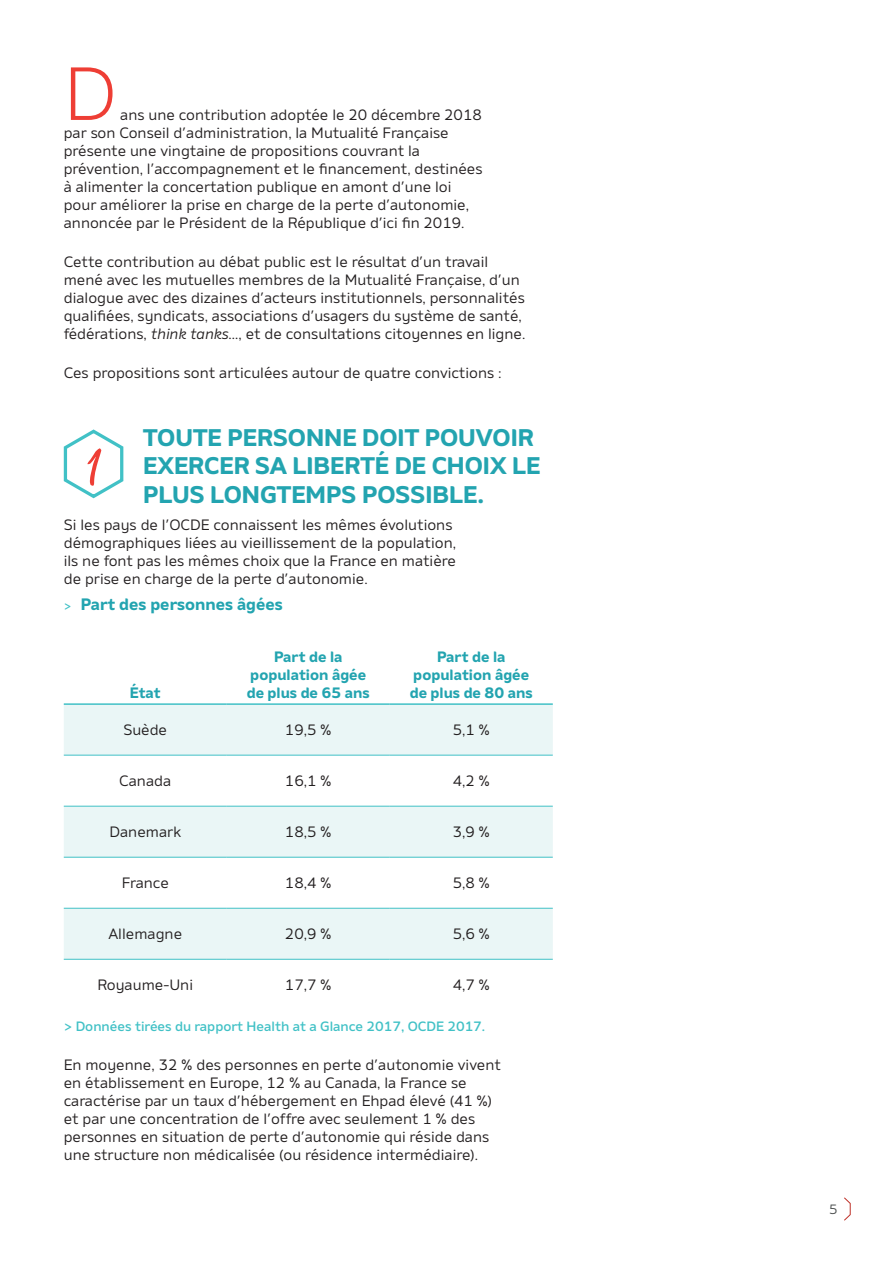
<style>
.page{position:relative;width:893px;height:1263px;background:#fff}
.page>*{position:absolute;margin:0;border:0;box-sizing:border-box;transform-origin:0 0}
.t1{font:300 75px "Amino";color:#ee3e35}
.t2{font:61.05px "October Storm";color:#ee3e35}
.t3{font:700 24px/28.8px "Amino";color:#23a4b0}
.t4{font:700 16.5px "Amino";color:#23a4b0}
.t5{font:15px/18px "Amino";color:#231f20}
.t6{font:700 15px/18px "Amino";color:#23a4b0;text-align:center}
.t7{font:500 13.5px "Amino";color:#41c1c6}
.t8{font:13.5px "Amino";color:#505353}
.s1{font-style:italic}
.s2{font-weight:500;font-size:12px;color:#41c1c6}
</style>
<div class="page">
<svg style="left:64px;top:705px;width:489px;height:254px;fill:#eaf6f6"></svg>
<hr style="left:64px;top:703px;width:163px;height:2px;background:#41c1c6">
<hr style="left:227px;top:703px;width:163px;height:2px;background:#41c1c6">
<hr style="left:390px;top:703px;width:163px;height:2px;background:#41c1c6">
<hr style="left:64px;top:755px;width:163px;height:1px;background:#41c1c6">
<hr style="left:227px;top:755px;width:163px;height:1px;background:#41c1c6">
<hr style="left:390px;top:755px;width:163px;height:1px;background:#41c1c6">
<hr style="left:64px;top:806px;width:163px;height:1px;background:#41c1c6">
<hr style="left:227px;top:806px;width:163px;height:1px;background:#41c1c6">
<hr style="left:390px;top:806px;width:163px;height:1px;background:#41c1c6">
<hr style="left:64px;top:857px;width:163px;height:1px;background:#41c1c6">
<hr style="left:227px;top:857px;width:163px;height:1px;background:#41c1c6">
<hr style="left:390px;top:857px;width:163px;height:1px;background:#41c1c6">
<hr style="left:64px;top:908px;width:163px;height:1px;background:#41c1c6">
<hr style="left:227px;top:908px;width:163px;height:1px;background:#41c1c6">
<hr style="left:390px;top:908px;width:163px;height:1px;background:#41c1c6">
<hr style="left:64px;top:959px;width:163px;height:1px;background:#41c1c6">
<hr style="left:227px;top:959px;width:163px;height:1px;background:#41c1c6">
<hr style="left:390px;top:959px;width:163px;height:1px;background:#41c1c6">
<svg style="left:63px;top:429px;width:61px;height:70px"></svg>
<svg style="left:844px;top:1197px;width:7px;height:24px"></svg>
<h1 class="t1" style="left:64px;top:49px;width:55px">D</h1>
<p class="t5" style="left:64px;top:105px;width:420px;text-indent:56px">ans une contribution adoptée le 20 décembre 2018 par son Conseil d’administration, la Mutualité Française présente une vingtaine de propositions couvrant la prévention, l’accompagnement et le financement, destinées à alimenter la concertation publique en amont d’une loi pour améliorer la prise en charge de la perte d’autonomie, annoncée par le Président de la République d’ici fin 2019.</p>
<p class="t5" style="left:64px;top:253px;width:463px">Cette contribution au débat public est le résultat d’un travail mené avec les mutuelles membres de la Mutualité Française, d’un dialogue avec des dizaines d’acteurs institutionnels, personnalités qualifiées, syndicats, associations d’usagers du système de santé, fédérations, <span class="s1">think tanks</span>…, et de consultations citoyennes en ligne.</p>
<p class="t5" style="left:64px;top:364px;width:439px">Ces propositions sont articulées autour de quatre convictions :</p>
<h3 class="t3" style="left:143px;top:422px;width:399px">TOUTE PERSONNE DOIT POUVOIR<br>EXERCER SA LIBERTÉ DE CHOIX LE<br>PLUS LONGTEMPS POSSIBLE.</h3>
<p class="t5" style="left:64px;top:515px;width:394px">Si les pays de l’OCDE connaissent les mêmes évolutions démographiques liées au vieillissement de la population, ils ne font pas les mêmes choix que la France en matière de prise en charge de la perte d’autonomie.</p>
<p class="t4" style="left:64px;top:594px;width:220px"><span class="s2">&gt;</span> Part des personnes âgées</p>
<h2 class="t2" style="left:87px;top:438px;width:14px">1</h2>
<p class="t6" style="left:130px;top:683px;width:32px">État</p>
<p class="t6" style="left:247px;top:647px;width:125px">Part de la population âgée de plus de 65 ans</p>
<p class="t6" style="left:410px;top:647px;width:125px">Part de la population âgée de plus de 80 ans</p>
<p class="t5" style="left:123px;top:721px;width:45px">Suède</p>
<p class="t5" style="left:285px;top:721px;width:48px">19,5 %</p>
<p class="t5" style="left:453px;top:721px;width:39px">5,1 %</p>
<p class="t5" style="left:119px;top:772px;width:54px">Canada</p>
<p class="t5" style="left:285px;top:772px;width:48px">16,1 %</p>
<p class="t5" style="left:453px;top:772px;width:39px">4,2 %</p>
<p class="t5" style="left:110px;top:823px;width:73px">Danemark</p>
<p class="t5" style="left:285px;top:823px;width:48px">18,5 %</p>
<p class="t5" style="left:453px;top:823px;width:39px">3,9 %</p>
<p class="t5" style="left:122px;top:874px;width:49px">France</p>
<p class="t5" style="left:285px;top:874px;width:48px">18,4 %</p>
<p class="t5" style="left:453px;top:874px;width:39px">5,8 %</p>
<p class="t5" style="left:108px;top:925px;width:75px">Allemagne</p>
<p class="t5" style="left:285px;top:925px;width:48px">20,9 %</p>
<p class="t5" style="left:453px;top:925px;width:39px">5,6 %</p>
<p class="t5" style="left:97px;top:976px;width:97px">Royaume-Uni</p>
<p class="t5" style="left:285px;top:976px;width:48px">17,7 %</p>
<p class="t5" style="left:453px;top:976px;width:39px">4,7 %</p>
<p class="t7" style="left:64px;top:1018px;width:423px">&gt; Données tirées du rapport Health at a Glance 2017, OCDE 2017.</p>
<p class="t5" style="left:64px;top:1055px;width:439px">En moyenne, 32 % des personnes en perte d’autonomie vivent en établissement en Europe, 12 % au Canada, la France se caractérise par un taux d’hébergement en Ehpad élevé (41 %) et par une concentration de l’offre avec seulement 1 % des personnes en situation de perte d’autonomie qui réside dans une structure non médicalisée (ou résidence intermédiaire).</p>
<p class="t8" style="left:829px;top:1201px;width:10px">5</p>
</div>
